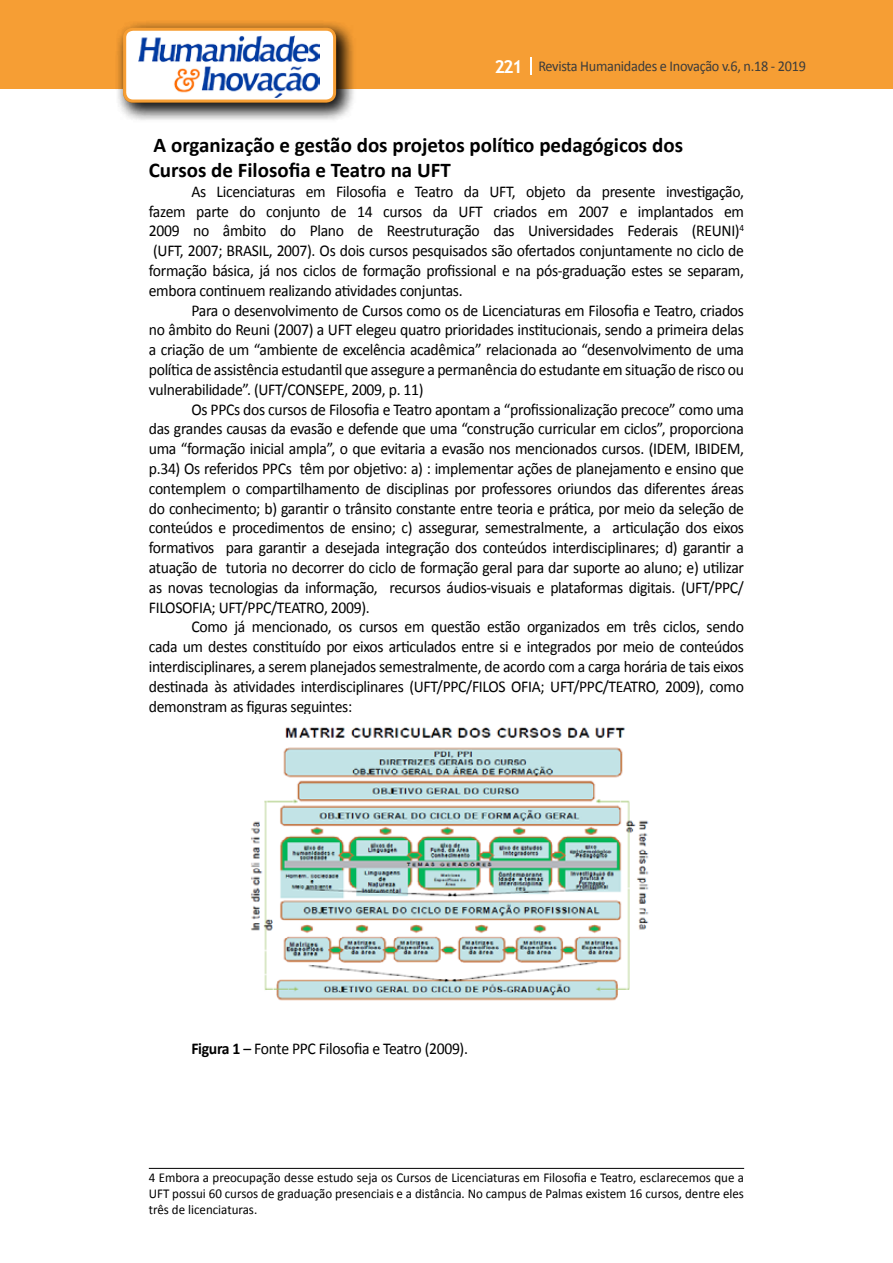
<style>
.page{position:relative;width:893px;height:1263px;background:#fff}
.page>*{position:absolute;margin:0;border:0;box-sizing:border-box;transform-origin:0 0}
.t1{font:700 21px/25.2px "Calibri";color:#000}
.t2{font:16.5px/19.8px "Calibri";letter-spacing:-.02em;color:#000;text-align:justify;scale:.95 1}
.t3{font:15px "Calibri";letter-spacing:-.02em;color:#3c3c3b;scale:.95 1}
.t4{font:13.5px/16.2px "Calibri";color:#000;text-align:justify;scale:.96 1}
.s1{font-family:"Trebuchet MS";font-weight:700;font-size:18px;color:#fff}
.s2{font-weight:700}
</style>
<div class="page">
<div style="left:0;top:0;width:893px;height:88px;background:#f69e34"></div>
<svg style="left:530px;top:57px;width:2px;height:18px"></svg>
<div style="left:115px;top:19px;width:241px;height:104px;background:#000;opacity:.75"></div>
<div style="left:125px;top:29px;width:210px;height:72px;background:#fff;border-radius:9px"></div>
<img style="left:138px;top:35px;width:181px;height:62px">
<div style="left:123px;top:28px;width:213px;height:75px;border:3px solid #f69e34;border-radius:9px"></div>
<img style="left:250px;top:727px;width:399px;height:274px">
<hr style="left:149px;top:1168px;width:595px;height:1px;background:#000">
<p class="t3" style="left:495px;top:57px;width:329px"><span class="s1">221</span> Revista Humanidades e Inovação v.6, n.18 - 2019</p>
<p class="t1" style="left:149px;top:132px;width:536px">A organização e gestão dos projetos político pedagógicos dos<br>Cursos de Filosofia e Teatro na UFT</p>
<p class="t2" style="left:149px;top:181px;width:628px;text-indent:43px">As Licenciaturas em Filosofia e Teatro da UFT, objeto da presente investigação, fazem parte do conjunto de 14 cursos da UFT criados em 2007 e implantados em 2009 no âmbito do Plano de Reestruturação das Universidades Federais (REUNI)<sup>4 </sup>(UFT, 2007; BRASIL, 2007). Os dois cursos pesquisados são ofertados conjuntamente no ciclo de formação básica, já nos ciclos de formação profissional e na pós-graduação estes se separam, embora continuem realizando atividades conjuntas.</p>
<p class="t2" style="left:149px;top:300px;width:628px;text-indent:43px">Para o desenvolvimento de Cursos como os de Licenciaturas em Filosofia e Teatro, criados no âmbito do Reuni (2007) a UFT elegeu quatro prioridades institucionais, sendo a primeira delas a criação de um “ambiente de excelência acadêmica” relacionada ao “desenvolvimento de uma política de assistência estudantil que assegure a permanência do estudante em situação de risco ou vulnerabilidade”. (UFT/CONSEPE, 2009, p. 11)</p>
<p class="t2" style="left:149px;top:399px;width:628px;text-indent:43px">Os PPCs dos cursos de Filosofia e Teatro apontam a “profissionalização precoce” como uma das grandes causas da evasão e defende que uma “construção curricular em ciclos”, proporciona uma “formação inicial ampla”, o que evitaria a evasão nos mencionados cursos. (IDEM, IBIDEM, p.34) Os referidos PPCs têm por objetivo: a) : implementar ações de planejamento e ensino que contemplem o compartilhamento de disciplinas por professores oriundos das diferentes áreas do conhecimento; b) garantir o trânsito constante entre teoria e prática, por meio da seleção de conteúdos e procedimentos de ensino; c) assegurar, semestralmente, a articulação dos eixos formativos para garantir a desejada integração dos conteúdos interdisciplinares; d) garantir a atuação de tutoria no decorrer do ciclo de formação geral para dar suporte ao aluno; e) utilizar as novas tecnologias da informação, recursos áudios-visuais e plataformas digitais. (UFT/PPC/ FILOSOFIA; UFT/PPC/TEATRO, 2009).</p>
<p class="t2" style="left:149px;top:617px;width:628px;text-indent:43px">Como já mencionado, os cursos em questão estão organizados em três ciclos, sendo cada um destes constituído por eixos articulados entre si e integrados por meio de conteúdos interdisciplinares, a serem planejados semestralmente, de acordo com a carga horária de tais eixos destinada às atividades interdisciplinares (UFT/PPC/FILOS OFIA; UFT/PPC/TEATRO, 2009), como demonstram as figuras seguintes:</p>
<p class="t2" style="left:191px;top:1038px;width:293px"><span class="s2">Figura 1</span> – Fonte PPC Filosofia e Teatro (2009).</p>
<p class="t4" style="left:149px;top:1169px;width:621px">4 Embora a preocupação desse estudo seja os Cursos de Licenciaturas em Filosofia e Teatro, esclarecemos que a UFT possui 60 cursos de graduação presenciais e a distância. No campus de Palmas existem 16 cursos, dentre eles três de licenciaturas.</p>
</div>
